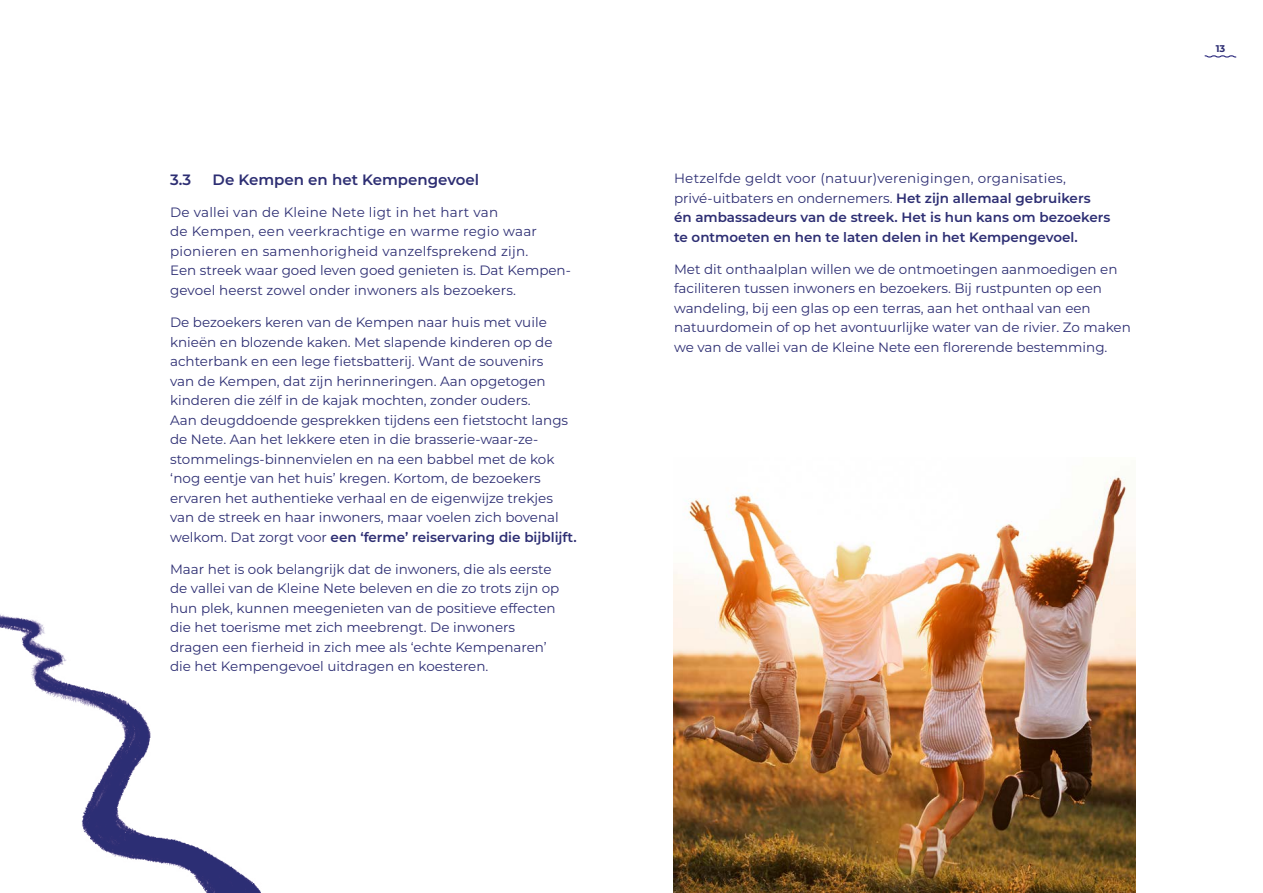
<style>
.page{position:relative;width:1263px;height:893px;background:#fff}
.page>*{position:absolute;margin:0;border:0;box-sizing:border-box;transform-origin:0 0}
.t1{font:600 15px "Montserrat";color:#2d2e73}
.t2{font:13.5px/19.5px "Montserrat";color:#2d2e73}
.t3{font:600 13.5px/19.5px "Montserrat";color:#2d2e73}
.t4{font:700 9.75px "Montserrat";color:#2d2e73}
.s1{font-weight:600}
.s2{font-weight:400}
</style>
<div class="page">
<svg style="left:1204px;top:55px;width:32px;height:3px"></svg>
<img style="left:0;top:572px;width:674px;height:321px">
<img style="left:674px;top:476px;width:461px;height:417px">
<p class="t1" style="left:170px;top:169px;width:23px">3.3</p>
<p class="t1" style="left:213px;top:169px;width:268px">De Kempen en het Kempengevoel</p>
<p class="t2" style="left:170px;top:202px;width:402px">De vallei van de Kleine Nete ligt in het hart van<br>de Kempen, een veerkrachtige en warme regio waar pionieren en samenhorigheid vanzelfsprekend zijn.<br>Een streek waar goed leven goed genieten is. Dat Kempen&shy;gevoel heerst zowel onder inwoners als bezoekers.</p>
<p class="t2" style="left:170px;top:312px;width:408px">De bezoekers keren van de Kempen naar huis met vuile knieën en blozende kaken. Met slapende kinderen op de achterbank en een lege fietsbatterij. Want de souvenirs<br>van de Kempen, dat zijn herinneringen. Aan opgetogen kinderen die zélf in de kajak mochten, zonder ouders.<br>Aan deugddoende gesprekken tijdens een fietstocht langs de Nete. Aan het lekkere eten in die brasserie-waar-ze&shy;stommelings-binnenvielen en na een babbel met de kok ‘nog eentje van het huis’ kregen. Kortom, de bezoekers ervaren het authentieke verhaal en de eigenwijze trekjes van de streek en haar inwoners, maar voelen zich bovenal welkom. Dat zorgt voor <span class="s1">een ‘ferme’ reiservaring die bijblijft.</span></p>
<p class="t2" style="left:170px;top:559px;width:391px">Maar het is ook belangrijk dat de inwoners, die als eerste de vallei van de Kleine Nete beleven en die zo trots zijn op hun plek, kunnen meegenieten van de positieve effecten die het toerisme met zich meebrengt. De inwoners dragen een fierheid in zich mee als ‘echte Kempenaren’ die het Kempengevoel uitdragen en koesteren.</p>
<p class="t3" style="left:674px;top:168px;width:438px"><span class="s2">Hetzelfde geldt voor (natuur)verenigingen, organisaties, privé-uitbaters en ondernemers.</span> Het zijn allemaal gebruikers én ambassadeurs van de streek. Het is hun kans om bezoekers te ontmoeten en hen te laten delen in het Kempengevoel.</p>
<p class="t2" style="left:674px;top:259px;width:458px">Met dit onthaalplan willen we de ontmoetingen aanmoedigen en faciliteren tussen inwoners en bezoekers. Bij rustpunten op een wandeling, bij een glas op een terras, aan het onthaal van een natuurdomein of op het avontuurlijke water van de rivier. Zo maken we van de vallei van de Kleine Nete een florerende bestemming.</p>
<p class="t4" style="left:1216px;top:41px;width:11px">13</p>
</div>
